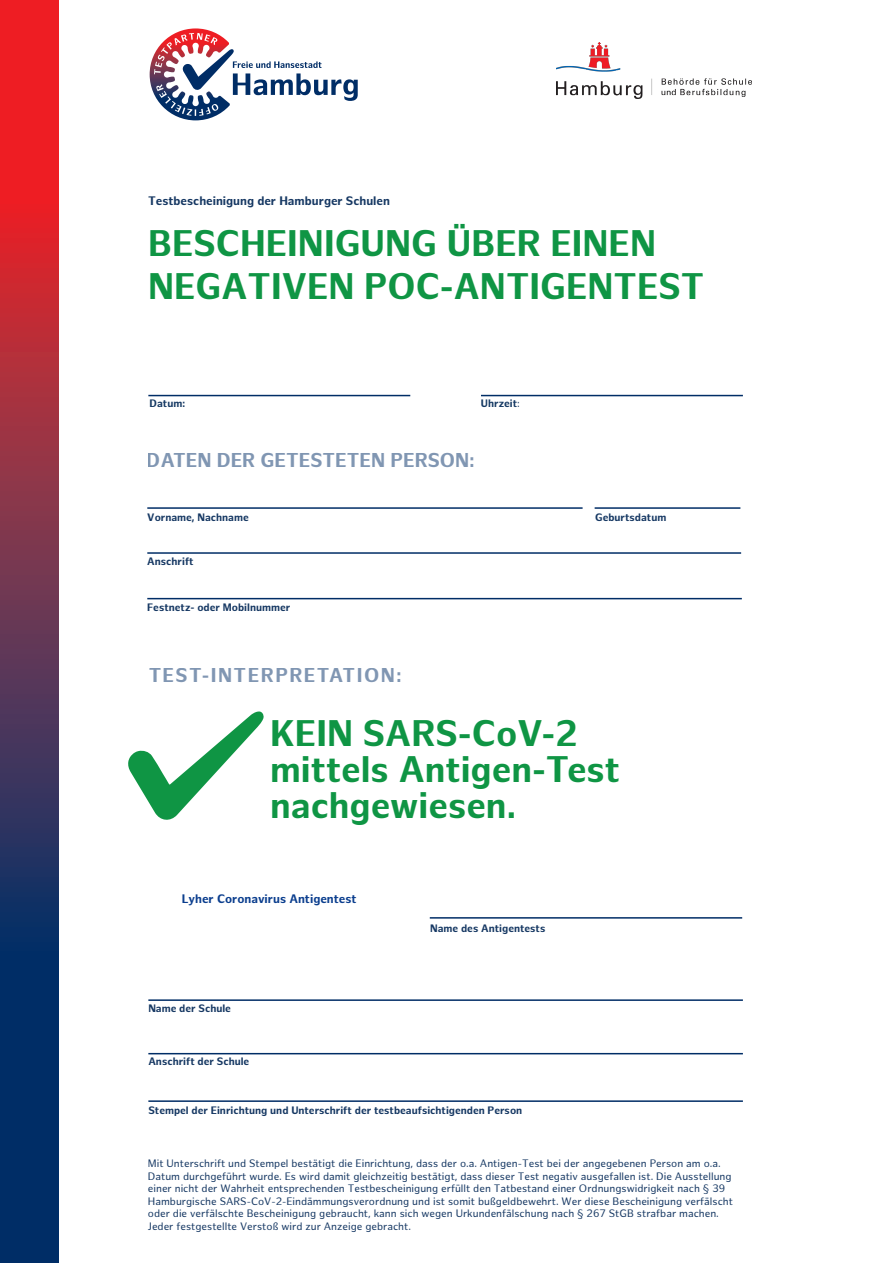
<style>
.page{position:relative;width:893px;height:1263px;background:#fff}
.page>*{position:absolute;margin:0;border:0;box-sizing:border-box;transform-origin:0 0}
.t1{font:700 36px/36px "Hamburg Sans";color:#0f9544}
.t2{font:700 19.5px "Hamburg Sans";color:#002d66}
.t3{font:700 19.5px "Hamburg Sans";letter-spacing:.075em;color:#002d66}
.t4{font:700 12px "Hamburg Sans";color:#163863}
.t5{font:700 12px "Hamburg Sans";color:#0b3e8e}
.t6{font:10.5px/12.6px "Hamburg Sans";color:#163863}
.t7{font:700 10.5px "Hamburg Sans";color:#163863}
.t8{font:700 10.5px "Hamburg Sans";color:#163863}
.t9{font:700 10.5px "Hamburg Sans";color:#153963}
.s1{font-weight:400}
</style>
<div class="page">
<hr style="left:148px;top:395px;width:262px;height:1px;background:#002d66">
<hr style="left:481px;top:395px;width:262px;height:1px;background:#002d66">
<svg style="left:128px;top:711px;width:136px;height:109px"></svg>
<svg style="left:0;top:0;width:58px;height:1263px;background:#6b2d4c"></svg>
<svg style="left:150px;top:28px;width:208px;height:92px"></svg>
<hr style="left:147px;top:507px;width:436px;height:2px;background:#002d66">
<hr style="left:147px;top:552px;width:594px;height:2px;background:#002d66">
<hr style="left:147px;top:598px;width:595px;height:1px;background:#002d66">
<hr style="left:148px;top:1100px;width:595px;height:2px;background:#002d66">
<hr style="left:148px;top:1053px;width:595px;height:1px;background:#002d66">
<hr style="left:148px;top:999px;width:595px;height:2px;background:#002d66">
<img style="left:556px;top:43px;width:196px;height:55px">
<hr style="left:595px;top:508px;width:145px;height:1px;background:#002d66">
<hr style="left:430px;top:917px;width:312px;height:1px;background:#002d66">
<p class="t4" style="left:148px;top:194px;width:243px">Testbescheinigung der Hamburger Schulen</p>
<h1 class="t1" style="left:148px;top:223px;width:558px;line-height:43.2px">BESCHEINIGUNG ÜBER EINEN<br>NEGATIVEN POC-ANTIGENTEST</h1>
<p class="t9" style="left:150px;top:397px;width:37px">Datum:</p>
<p class="t9" style="left:481px;top:397px;width:40px">Uhrzeit<span class="s1">:</span></p>
<h2 class="t2" style="left:147px;top:449px;width:329px">DATEN DER GETESTETEN PERSON:</h2>
<p class="t7" style="left:147px;top:511px;width:103px">Vorname, Nachname</p>
<p class="t7" style="left:147px;top:555px;width:48px">Anschrift</p>
<p class="t7" style="left:147px;top:601px;width:144px">Festnetz- oder Mobilnummer</p>
<h2 class="t3" style="left:148px;top:664px;width:255px">TEST-INTERPRETATION:</h2>
<p class="t7" style="left:595px;top:511px;width:73px">Geburtsdatum</p>
<h1 class="t1" style="left:270px;top:717px;width:352px">KEIN SARS-CoV-2 mittels Antigen-Test nachgewiesen.</h1>
<p class="t5" style="left:182px;top:892px;width:176px">Lyher Coronavirus Antigentest</p>
<p class="t7" style="left:148px;top:1002px;width:84px">Name der Schule</p>
<p class="t7" style="left:148px;top:1055px;width:102px">Anschrift der Schule</p>
<p class="t8" style="left:430px;top:922px;width:117px">Name des Antigentests</p>
<p class="t7" style="left:148px;top:1104px;width:375px">Stempel der Einrichtung und Unterschrift der testbeaufsichtigenden Person</p>
<p class="t6" style="left:148px;top:1157px;width:587px">Mit Unterschrift und Stempel bestätigt die Einrichtung, dass der o.a. Antigen-Test bei der angegebenen Person am o.a.<br>Datum durchgeführt wurde. Es wird damit gleichzeitig bestätigt, dass dieser Test negativ ausgefallen ist. Die Ausstellung einer nicht der Wahrheit entsprechenden Testbescheinigung erfüllt den Tatbestand einer Ordnungswidrigkeit nach § 39<br>Hamburgische SARS-CoV-2-Eindämmungsverordnung und ist somit bußgeldbewehrt. Wer diese Bescheinigung verfälscht oder die verfälschte Bescheinigung gebraucht, kann sich wegen Urkundenfälschung nach § 267 StGB strafbar machen.<br>Jeder festgestellte Verstoß wird zur Anzeige gebracht.</p>
</div>
